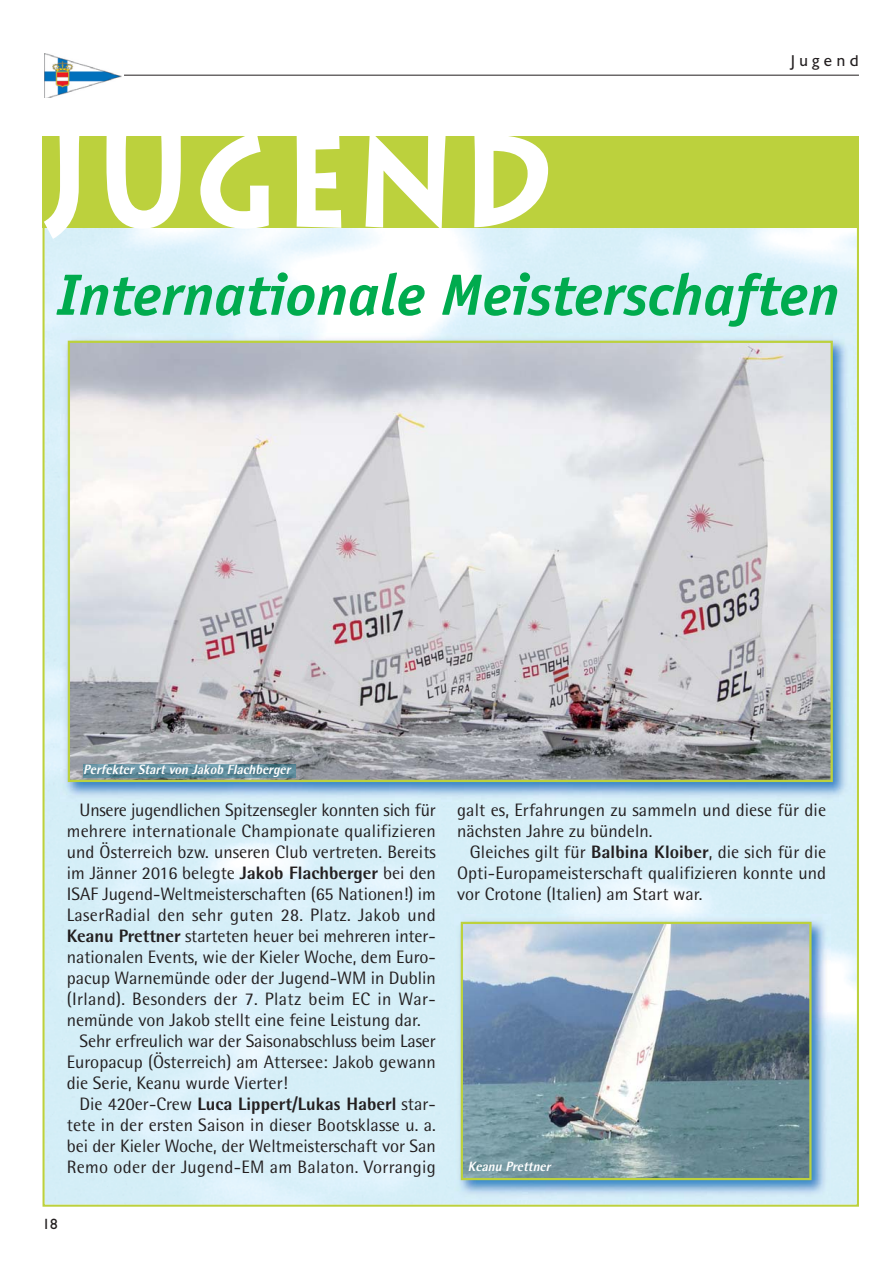
<style>
.page{position:relative;width:893px;height:1280px;background:#fff}
.page>*{position:absolute;margin:0;border:0;box-sizing:border-box;transform-origin:0 0}
.t1{font:700 130.5px "Lithos";letter-spacing:.05em;color:#fff;scale:.85 1}
.t2{font:italic 700 60px "Officina Sans";color:#00ab4e;scale:1.05 1}
.t3{font:18px/21px "Rotis Semi Sans";color:#231f20}
.t4{font:18px "Rotis Semi Sans";letter-spacing:.02em;color:#231f20}
.t5{font:800 18px "Rotis Semi Sans";color:#231f20}
.t6{font:15px "Chantilly";letter-spacing:.3em;color:#231f20}
.t7{font:15px "Gill Sans";color:#231f20}
.t8{font:italic 800 13.5px "Rotis Semi Sans";color:#fff;scale:.95 1}
.s1{font-weight:800}
.s2{font-weight:400}
</style>
<div class="page">
<hr style="left:124px;top:75px;width:735px;height:1px;background:#231f20">
<img style="left:44px;top:53px;width:77px;height:45px">
<div style="left:43px;top:136px;width:816px;height:92px;background:#bcd13d"></div>
<img style="left:61px;top:334px;width:792px;height:468px">
<img style="left:71px;top:344px;width:759px;height:435px">
<div style="left:68px;top:341px;width:765px;height:441px;border:2px solid #bcd13d"></div>
<img style="left:83px;top:765px;width:213px;height:12px">
<img style="left:454px;top:915px;width:377px;height:285px">
<img style="left:464px;top:925px;width:345px;height:252px">
<div style="left:461px;top:922px;width:351px;height:258px;border:2px solid #bcd13d"></div>
<h1 class="t1" style="left:43px;top:105px;width:602px">JUGEND</h1>
<p class="t6" style="left:791px;top:55px;width:69px">Jugend</p>
<h2 class="t2" style="left:57px;top:271px;width:746px">Internationale Meisterschaften</h2>
<p class="t8" style="left:83px;top:765px;width:222px">Perfekter Start von Jakob Flachberger</p>
<p class="t3" style="left:80px;top:801px;width:358px">Unsere jugendlichen Spitzensegler konnten sich für</p>
<p class="t3" style="left:67px;top:822px;width:371px">mehrere internationale Championate qualifizieren</p>
<p class="t3" style="left:67px;top:843px;width:371px">und Österreich bzw. unseren Club vertreten. Bereits</p>
<p class="t3" style="left:67px;top:864px;width:371px">im Jänner 2016 belegte <span class="s1">Jakob Flachberger</span> bei den</p>
<p class="t3" style="left:67px;top:885px;width:371px">ISAF Jugend-Weltmeisterschaften (65 Nationen!) im</p>
<p class="t4" style="left:67px;top:908px;width:371px">LaserRadial den sehr guten 28. Platz. Jakob und</p>
<p class="t3" style="left:67px;top:927px;width:371px"><span class="s1">Keanu Prettner</span> starteten heuer bei mehreren inter-</p>
<p class="t3" style="left:67px;top:948px;width:371px">nationalen Events, wie der Kieler Woche, dem Euro-</p>
<p class="t3" style="left:67px;top:969px;width:371px">pacup Warnemünde oder der Jugend-WM in Dublin</p>
<p class="t4" style="left:67px;top:992px;width:371px">(Irland). Besonders der 7. Platz beim EC in War-</p>
<p class="t3" style="left:67px;top:1011px;width:355px">nemünde von Jakob stellt eine feine Leistung dar.</p>
<p class="t3" style="left:80px;top:1032px;width:358px">Sehr erfreulich war der Saisonabschluss beim Laser</p>
<p class="t3" style="left:67px;top:1053px;width:371px">Europacup (Österreich) am Attersee: Jakob gewann</p>
<p class="t3" style="left:67px;top:1074px;width:222px">die Serie, Keanu wurde Vierter!</p>
<p class="t5" style="left:80px;top:1097px;width:358px"><span class="s2">Die 420er-Crew</span> Luca Lippert/Lukas Haberl <span class="s2">star-</span></p>
<p class="t3" style="left:67px;top:1116px;width:371px">tete in der ersten Saison in dieser Bootsklasse u. a.</p>
<p class="t3" style="left:67px;top:1137px;width:370px">bei der Kieler Woche, der Weltmeisterschaft vor San</p>
<p class="t3" style="left:67px;top:1158px;width:371px">Remo oder der Jugend-EM am Balaton. Vorrangig</p>
<p class="t7" style="left:43px;top:1218px;width:16px">18</p>
<p class="t3" style="left:457px;top:801px;width:371px">galt es, Erfahrungen zu sammeln und diese für die nächsten Jahre zu bündeln.</p>
<p class="t3" style="left:457px;top:843px;width:371px;text-align:justify;text-indent:13px">Gleiches gilt für <span class="s1">Balbina Kloiber</span>, die sich für die Opti-Europameisterschaft qualifizieren konnte und vor Crotone (Italien) am Start war.</p>
<p class="t8" style="left:468px;top:1162px;width:91px">Keanu Prettner</p>
</div>
